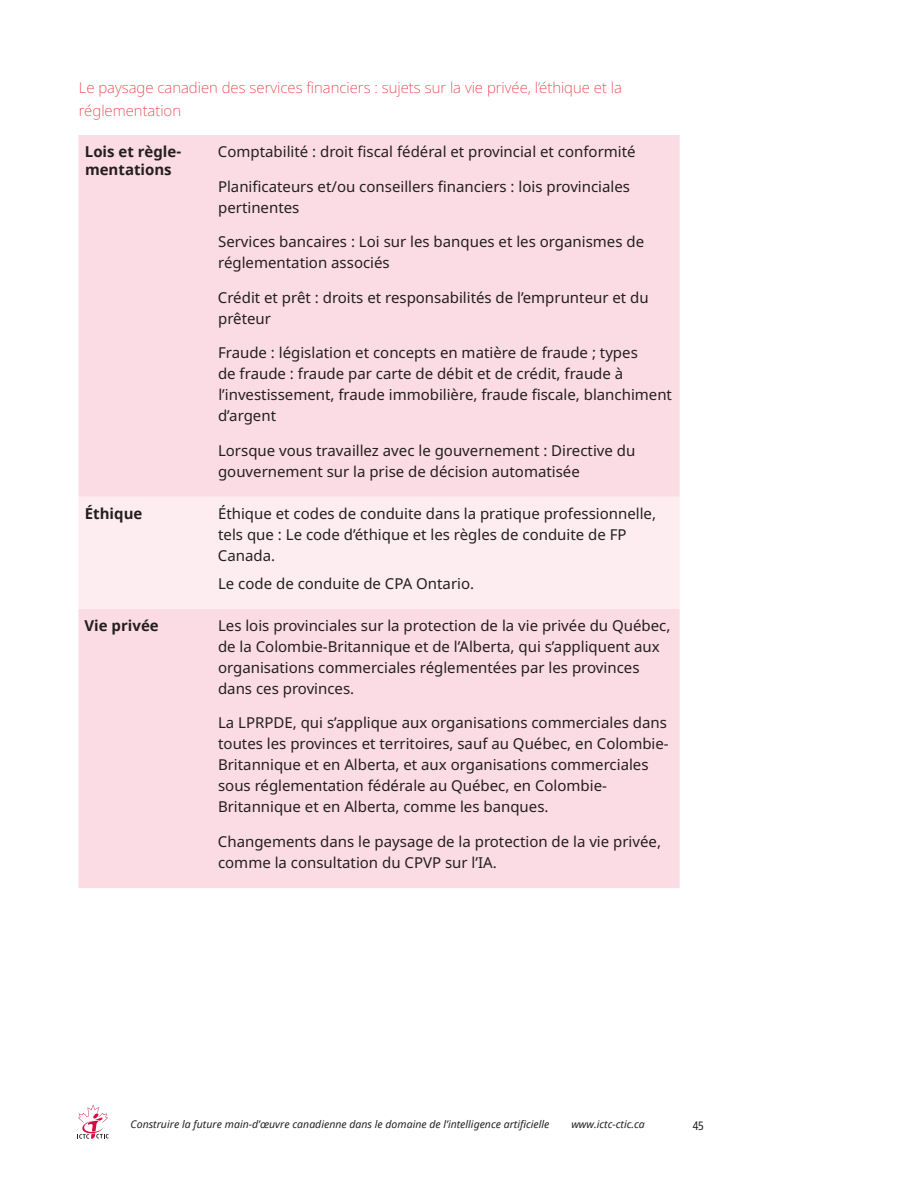
<style>
.page{position:relative;width:918px;height:1188px;background:#fff}
.page>*{position:absolute;margin:0;border:0;box-sizing:border-box;transform-origin:0 0}
.t1{font:15px/21px "Noto Sans";color:#231f20}
.t2{font:200 15px/22.5px "Noto Sans";color:#eb343e}
.t3{font:700 15px/18px "Noto Sans";color:#231f20}
.t4{font:condensed 12px "Noto Sans";color:#231f20}
.t5{font:italic 10.5px "Noto Sans";color:#231f20}
</style>
<div class="page">
<svg style="left:77px;top:1105px;width:32px;height:34px"></svg>
<div style="left:78px;top:135px;width:602px;height:753px;background:#fbdce4"></div>
<div style="left:78px;top:497px;width:602px;height:112px;background:#fdedf1"></div>
<p class="t2" style="left:79px;top:77px;width:545px">Le paysage canadien des services financiers : sujets sur la vie privée, l’éthique et la réglementation</p>
<p class="t3" style="left:85px;top:143px;width:98px">Lois et règle&shy;mentations</p>
<p class="t1" style="left:218px;top:141px;width:419px">Comptabilité : droit fiscal fédéral et provincial et conformité</p>
<p class="t1" style="left:218px;top:176px;width:414px">Planificateurs et/ou conseillers financiers : lois provinciales pertinentes</p>
<p class="t1" style="left:218px;top:231px;width:428px">Services bancaires : Loi sur les banques et les organismes de réglementation associés</p>
<p class="t1" style="left:218px;top:287px;width:432px">Crédit et prêt : droits et responsabilités de l’emprunteur et du prêteur</p>
<p class="t1" style="left:218px;top:342px;width:456px">Fraude : législation et concepts en matière de fraude ; types<br>de fraude : fraude par carte de débit et de crédit, fraude à l’investissement, fraude immobilière, fraude fiscale, blanchiment d’argent</p>
<p class="t1" style="left:218px;top:440px;width:419px">Lorsque vous travaillez avec le gouvernement : Directive du gouvernement sur la prise de décision automatisée</p>
<p class="t3" style="left:85px;top:505px;width:59px">Éthique</p>
<p class="t1" style="left:218px;top:503px;width:440px">Éthique et codes de conduite dans la pratique professionnelle, tels que : Le code d’éthique et les règles de conduite de FP<br>Canada.</p>
<p class="t1" style="left:218px;top:573px;width:258px">Le code de conduite de CPA Ontario.</p>
<p class="t3" style="left:85px;top:617px;width:76px">Vie privée</p>
<p class="t1" style="left:218px;top:615px;width:454px">Les lois provinciales sur la protection de la vie privée du Québec, de la Colombie-Britannique et de l’Alberta, qui s’appliquent aux organisations commerciales réglementées par les provinces dans ces provinces.</p>
<p class="t1" style="left:218px;top:713px;width:452px">La LPRPDE, qui s’applique aux organisations commerciales dans toutes les provinces et territoires, sauf au Québec, en Colombie-Britannique et en Alberta, et aux organisations commerciales sous réglementation fédérale au Québec, en Colombie-Britannique et en Alberta, comme les banques.</p>
<p class="t1" style="left:218px;top:831px;width:445px">Changements dans le paysage de la protection de la vie privée, comme la consultation du CPVP sur l’IA.</p>
<p class="t5" style="left:131px;top:1117px;width:420px">Construire la future main-d’œuvre canadienne dans le domaine de l’intelligence artificielle</p>
<p class="t5" style="left:571px;top:1117px;width:75px">www.ictc-ctic.ca</p>
<p class="t4" style="left:693px;top:1116px;width:12px">45</p>
</div>
